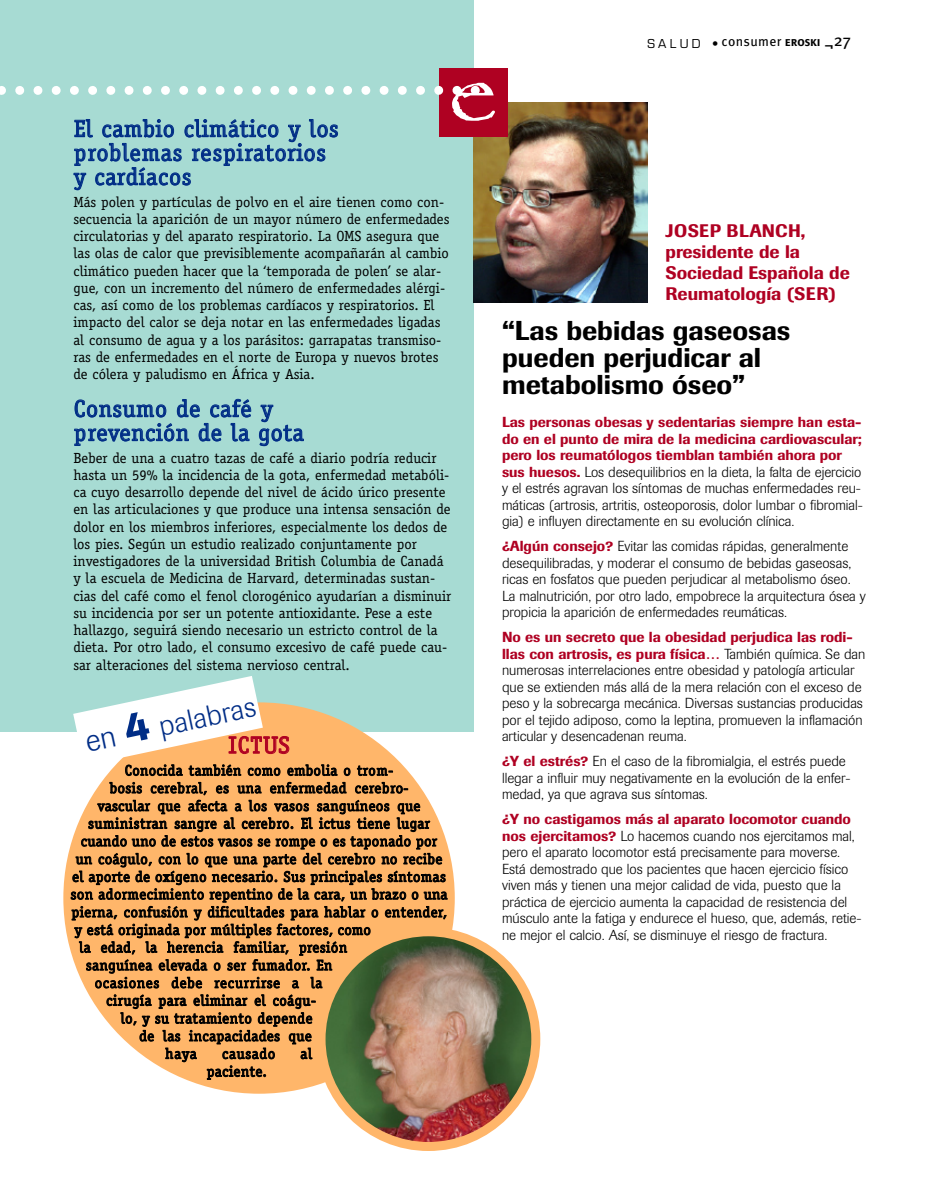
<style>
.page{position:relative;width:936px;height:1191px;background:#fff}
.page>*{position:absolute;margin:0;border:0;box-sizing:border-box;transform-origin:0 0}
.t1{font:300 28.65px "Imago";color:#002d86}
.t2{font:500 27px/27px "Imago";color:#000}
.t3{font:24px/24px "Officina Serif";letter-spacing:.025em;color:#002d86}
.t4{font:24px "Officina Serif";letter-spacing:.05em;color:#af0122}
.t5{font:500 18px/21px "Imago";color:#af0122}
.t6{font:14.85px "Officina Serif";letter-spacing:.03em;color:#000}
.t7{font:14.7px/17.2px "Officina Serif";color:#000}
.t8{font:14.7px "Officina Serif";letter-spacing:.025em;color:#000}
.t9{font:300 14.4px/16.5px "Imago";color:#000}
.t10{font:13.5px "Meta Pro";letter-spacing:.025em;color:#000}
.s1{font-size:30.9px}
.s2{font-weight:500;font-size:43.95px}
.s3{font-family:"Formata";font-weight:500;font-size:9.75px}
.s4{font-size:16.5px}
.s5{font-weight:500;color:#af0122}
</style>
<div class="page">
<div style="left:0;top:0;width:473px;height:731px;background:#a7dbd3"></div>
<div style="left:63px;top:702px;width:392px;height:391px;background:#ffb66a;border-radius:50%"></div>
<img style="left:316px;top:927px;width:224px;height:224px">
<svg style="left:73px;top:676px;width:190px;height:89px"></svg>
<img style="left:473px;top:102px;width:174px;height:200px">
<div style="left:439px;top:68px;width:68px;height:68px;background:#af0122"></div>
<svg style="left:0;top:83px;width:495px;height:38px"></svg>
<h3 class="t3" style="left:74px;top:116px;width:266px">El cambio climático y los problemas respiratorios y cardíacos</h3>
<p class="t7" style="left:73px;top:193px;width:377px">Más polen y partículas de polvo en el aire tienen como con&shy;secuencia la aparición de un mayor número de enfermedades circulatorias y del aparato respiratorio. La OMS asegura que las olas de calor que previsiblemente acompañarán al cambio climático pueden hacer que la ‘temporada de polen’ se alar&shy;gue, con un incremento del número de enfermedades alérgi&shy;cas, así como de los problemas cardíacos y respiratorios. El impacto del calor se deja notar en las enfermedades ligadas al consumo de agua y a los parásitos: garrapatas transmiso&shy;ras de enfermedades en el norte de Europa y nuevos brotes de cólera y paludismo en África y Asia.</p>
<h3 class="t3" style="left:74px;top:396px;width:231px">Consumo de café y prevención de la gota</h3>
<p class="t7" style="left:73px;top:449px;width:379px">Beber de una a cuatro tazas de café a diario podría reducir hasta un 59% la incidencia de la gota, enfermedad metabóli&shy;ca cuyo desarrollo depende del nivel de ácido úrico presente en las articulaciones y que produce una intensa sensación de dolor en los miembros inferiores, especialmente los dedos de los pies. Según un estudio realizado conjuntamente por investigadores de la universidad British Columbia de Canadá y la escuela de Medicina de Harvard, determinadas sustan&shy;cias del café como el fenol clorogénico ayudarían a disminuir su incidencia por ser un potente antioxidante. Pese a este hallazgo, seguirá siendo necesario un estricto control de la dieta. Por otro lado, el consumo excesivo de café puede cau&shy;sar alteraciones del sistema nervioso central.</p>
<h1 class="t1" style="left:83px;top:732px;width:175px;rotate:-12deg"><span class="s1">en</span> <span class="s2">4</span> palabras</h1>
<h3 class="t4" style="left:228px;top:731px;width:63px">ICTUS</h3>
<p class="t8" style="left:125px;top:761px;width:270px">Conocida también como embolia o trom-</p>
<p class="t6" style="left:110px;top:779px;width:300px">bosis cerebral, es una enfermedad cerebro-</p>
<p class="t6" style="left:98px;top:797px;width:324px">vascular que afecta a los vasos sanguíneos que</p>
<p class="t6" style="left:88px;top:814px;width:343px">suministran sangre al cerebro. El ictus tiene lugar</p>
<p class="t6" style="left:81px;top:832px;width:358px">cuando uno de estos vasos se rompe o es taponado por</p>
<p class="t6" style="left:76px;top:850px;width:368px">un coágulo, con lo que una parte del cerebro no recibe</p>
<p class="t6" style="left:72px;top:867px;width:375px">el aporte de oxígeno necesario. Sus principales síntomas</p>
<p class="t6" style="left:71px;top:885px;width:378px">son adormecimiento repentino de la cara, un brazo o una</p>
<p class="t6" style="left:72px;top:903px;width:377px">pierna, confusión y dificultades para hablar o entender,</p>
<p class="t6" style="left:75px;top:921px;width:298px">y está originada por múltiples factores, como</p>
<p class="t6" style="left:79px;top:938px;width:269px">la edad, la herencia familiar, presión</p>
<p class="t6" style="left:86px;top:956px;width:248px">sanguínea elevada o ser fumador. En</p>
<p class="t6" style="left:95px;top:974px;width:229px">ocasiones debe recurrirse a la</p>
<p class="t6" style="left:106px;top:991px;width:211px">cirugía para eliminar el coágu-</p>
<p class="t6" style="left:121px;top:1009px;width:193px">lo, y su tratamiento depende</p>
<p class="t6" style="left:139px;top:1027px;width:174px">de las incapacidades que</p>
<p class="t6" style="left:165px;top:1044px;width:33px">haya</p>
<p class="t6" style="left:222px;top:1044px;width:55px">causado</p>
<p class="t6" style="left:300px;top:1044px;width:13px">al</p>
<p class="t6" style="left:207px;top:1062px;width:62px">paciente.</p>
<p class="t10" style="left:647px;top:37px;width:205px"><sub>S</sub> <sub>A</sub> <sub>L</sub> <sub>U</sub> <sub>D</sub> <sub>•</sub> consumer <span class="s3">EROSKI</span> <span class="s4">¬27</span></p>
<p class="t5" style="left:665px;top:222px;width:186px">JOSEP BLANCH, presidente de la<br>Sociedad Española de<br>Reumatología (SER)</p>
<h2 class="t2" style="left:502px;top:319px;width:290px">“Las bebidas gaseosas pueden perjudicar al metabolismo óseo”</h2>
<p class="t9" style="left:502px;top:415px;width:362px"><span class="s5">Las personas obesas y sedentarias siempre han esta&shy;do en el punto de mira de la medicina cardiovascular; pero los reumatólogos tiemblan también ahora por sus huesos.</span> Los desequilibrios en la dieta, la falta de ejercicio y el estrés agravan los síntomas de muchas enfermedades reu&shy;máticas (artrosis, artritis, osteoporosis, dolor lumbar o fibromial&shy;gia) e influyen directamente en su evolución clínica.</p>
<p class="t9" style="left:502px;top:539px;width:365px"><span class="s5">¿Algún consejo?</span> Evitar las comidas rápidas, generalmente desequilibradas, y moderar el consumo de bebidas gaseosas, ricas en fosfatos que pueden perjudicar al metabolismo óseo.<br>La malnutrición, por otro lado, empobrece la arquitectura ósea y propicia la aparición de enfermedades reumáticas.</p>
<p class="t9" style="left:502px;top:630px;width:365px"><span class="s5">No es un secreto que la obesidad perjudica las rodi&shy;llas con artrosis, es pura física…</span> También química. Se dan numerosas interrelaciones entre obesidad y patología articular que se extienden más allá de la mera relación con el exceso de peso y la sobrecarga mecánica. Diversas sustancias producidas por el tejido adiposo, como la leptina, promueven la inflamación articular y desencadenan reuma.</p>
<p class="t9" style="left:502px;top:754px;width:350px"><span class="s5">¿Y el estrés?</span> En el caso de la fibromialgia, el estrés puede llegar a influir muy negativamente en la evolución de la enfer&shy;medad, ya que agrava sus síntomas.</p>
<p class="t9" style="left:502px;top:812px;width:361px"><span class="s5">¿Y no castigamos más al aparato locomotor cuando nos ejercitamos?</span> Lo hacemos cuando nos ejercitamos mal, pero el aparato locomotor está precisamente para moverse.<br>Está demostrado que los pacientes que hacen ejercicio físico viven más y tienen una mejor calidad de vida, puesto que la práctica de ejercicio aumenta la capacidad de resistencia del músculo ante la fatiga y endurece el hueso, que, además, retie&shy;ne mejor el calcio. Así, se disminuye el riesgo de fractura.</p>
</div>
